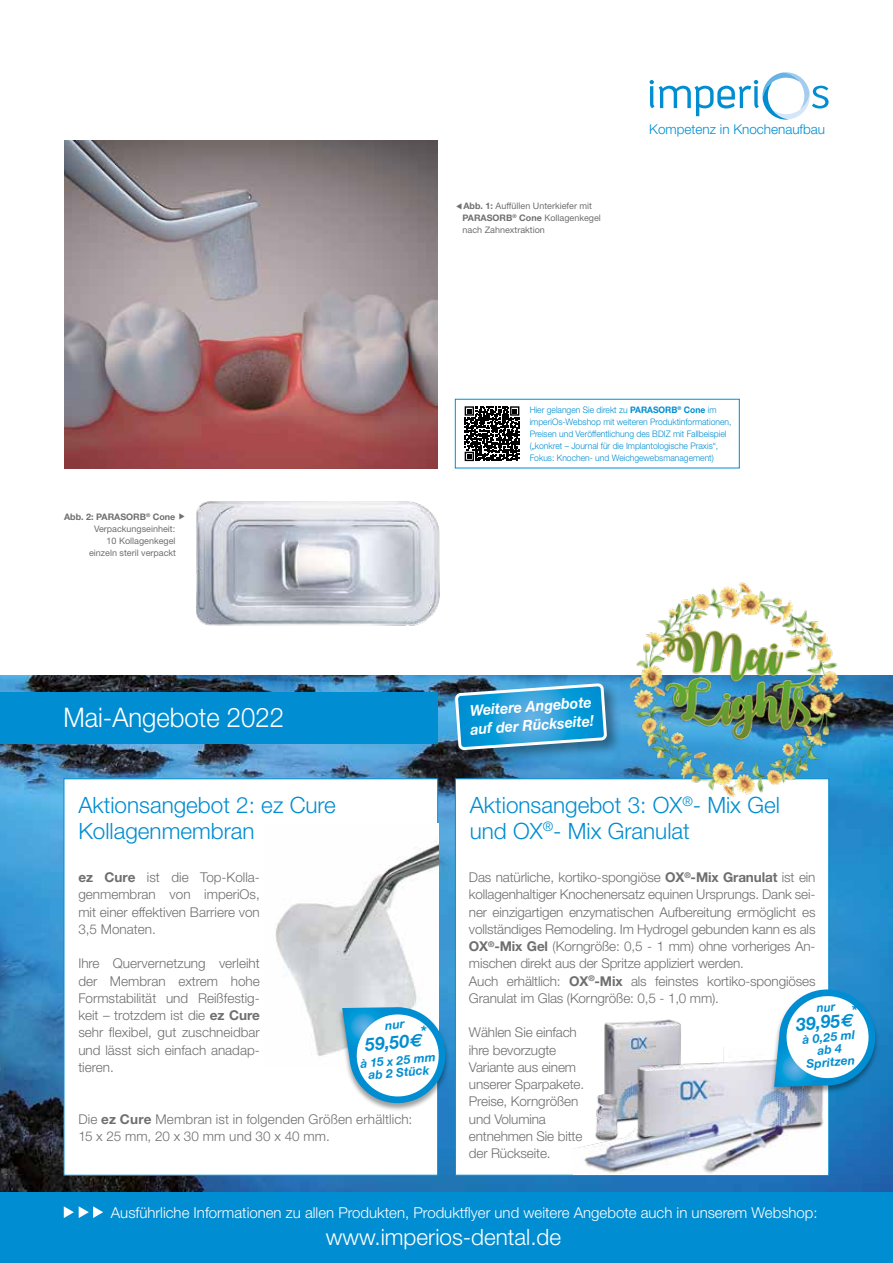
<style>
.page{position:relative;width:893px;height:1263px;background:#fff}
.page>*{position:absolute;margin:0;border:0;box-sizing:border-box;transform-origin:0 0}
.t1{font:300 27px "Helvetica Neue LT";color:#fff;scale:.95 1}
.t2{font:300 22.5px/25.8px "Helvetica Neue LT";color:#008dd1}
.t3{font:300 22.5px "Helvetica Neue LT";color:#fff}
.t4{font:italic 700 18px "Helvetica Neue LT";color:#008dd1;scale:.95 1}
.t5{font:300 15px "Helvetica Neue LT";color:#fff}
.t6{font:italic 700 15px/18.8px "Helvetica Neue LT";color:#fff;scale:.95 1}
.t7{font:300 13.5px/17.2px "Helvetica Neue LT";letter-spacing:-.01em;color:#706f6f}
.t8{font:300 13.5px/17.2px "Helvetica Neue LT";letter-spacing:.01em;color:#706f6f}
.t9{font:300 13.5px "Helvetica Neue LT";color:#008dd1}
.t10{font:italic 700 12px/12.5px "Helvetica Neue LT";color:#008dd1;text-align:center}
.t11{font:300 9px/12px "Helvetica Neue LT";color:#008dd1;scale:.95 1}
.t12{font:9px/12px "Helvetica Neue LT";color:#706f6f}
.s1{font-family:"Modern H";font-weight:700}
.s2{font-weight:700}
.s3{font-family:"Euro Sans"}
</style>
<div class="page">
<img style="left:64px;top:141px;width:374px;height:328px">
<img style="left:0;top:675px;width:893px;height:518px">
<div style="left:64px;top:778px;width:374px;height:397px;background:#fff;border:1px solid #008dd1"></div>
<div style="left:0;top:692px;width:438px;height:52px;background:#008dd1"></div>
<div style="left:0;top:1193px;width:893px;height:70px;background:#008dd1"></div>
<div style="left:455px;top:778px;width:374px;height:397px;background:#fff;border:1px solid #008dd1"></div>
<img style="left:604px;top:1019px;width:77px;height:28px">
<svg style="left:64px;top:1206px;width:39px;height:12px"></svg>
<img style="left:574px;top:1047px;width:253px;height:127px">
<div style="left:453px;top:681px;width:169px;height:85px;background:#000;opacity:.38"></div>
<svg style="left:456px;top:683px;width:151px;height:67px"></svg>
<svg style="left:650px;top:72px;width:179px;height:48px"></svg>
<svg style="left:464px;top:406px;width:56px;height:56px"></svg>
<svg style="left:465px;top:406px;width:54px;height:55px"></svg>
<div style="left:770px;top:989px;width:110px;height:107px;background:#000;opacity:.38"></div>
<img style="left:196px;top:501px;width:244px;height:125px">
<img style="left:275px;top:823px;width:163px;height:233px">
<div style="left:338px;top:1007px;width:112px;height:105px;background:#000;opacity:.38"></div>
<img style="left:625px;top:582px;width:223px;height:219px">
<img style="left:711px;top:745px;width:54px;height:15px">
<svg style="left:342px;top:1007px;width:109px;height:102px"></svg>
<svg style="left:774px;top:989px;width:106px;height:98px"></svg>
<p class="t12" style="left:463px;top:200px;width:140px;text-indent:-8px"><span class="s1">◀</span><span class="s2">Abb. 1:</span> Auffüllen Unterkiefer mit<br><span class="s2">PARASORB</span><sup>®</sup> <span class="s2">Cone</span> Kollagenkegel nach Zahnextraktion</p>
<p class="t9" style="left:649px;top:121px;width:177px">Kompetenz in Knochenaufbau</p>
<p class="t12" style="left:94px;top:510px;width:94px;text-indent:-30px"><span class="s2">Abb. 2: PARASORB</span><sup>®</sup> <span class="s2">Cone</span> <span class="s1">▶<br></span>Verpackungseinheit:</p>
<p class="t12" style="left:89px;top:534px;width:88px;text-align:right">10 Kollagenkegel einzeln steril verpackt</p>
<p class="t11" style="left:530px;top:404px;width:214px">Hier gelangen Sie direkt zu <span class="s2">PARASORB</span><sup>®</sup> <span class="s2">Cone</span> im imperiOs-Webshop mit weiteren Produktinformationen, Preisen und Veröffentlichung des BDIZ mit Fallbeispiel („konkret – Journal für die Implantologische Praxis“, Fokus: Knochen- und Weichgewebsmanagement)</p>
<h1 class="t1" style="left:63px;top:701px;width:234px">Mai-Angebote 2022</h1>
<p class="t6" style="left:468px;top:701px;width:132px;rotate:-4deg">Weitere Angebote auf der Rückseite!</p>
<h2 class="t2" style="left:78px;top:792px;width:259px">Aktionsangebot 2: ez Cure<br>Kollagenmembran</h2>
<p class="t7" style="left:78px;top:868px;width:183px;text-align:justify"><span class="s2">ez Cure</span> ist die Top-Kolla&shy;genmembran von imperiOs, mit einer effektiven Barriere von 3,5 Monaten.</p>
<p class="t7" style="left:78px;top:955px;width:183px;text-align:justify">Ihre Quervernetzung verleiht der Membran extrem hohe Formstabilität und Reißfestig&shy;keit – trotzdem ist die <span class="s2">ez Cure </span>sehr flexibel, gut zuschneidbar und lässt sich einfach anadap&shy;tieren.</p>
<h3 class="t4" style="left:364px;top:1033px;width:61px;rotate:-5deg">59,50<span class="s3">E</span></h3>
<p class="t10" style="left:360px;top:1057px;width:77px;line-height:12px;rotate:-5deg">à 15 x 25 mm ab 2 Stück</p>
<p class="t8" style="left:78px;top:1110px;width:335px">Die <span class="s2">ez Cure</span> Membran ist in folgenden Größen erhältlich:<br>15 x 25 mm, 20 x 30 mm und 30 x 40 mm.</p>
<h2 class="t2" style="left:470px;top:792px;width:312px">Aktionsangebot 3: OX<sup>®</sup>- Mix Gel und OX<sup>®</sup>- Mix Granulat</h2>
<p class="t7" style="left:469px;top:868px;width:348px">Das natürliche, kortiko-spongiöse <span class="s2">OX</span><sup>®</sup><span class="s2">-Mix Granulat</span> ist ein kollagenhaltiger Knochenersatz equinen Ursprungs. Dank sei&shy;ner einzigartigen enzymatischen Aufbereitung ermöglicht es vollständiges Remodeling. Im Hydrogel gebunden kann es als <span class="s2">OX</span><sup>®</sup><span class="s2">-Mix Gel</span> (Korngröße: 0,5 - 1 mm) ohne vorheriges An&shy;mischen direkt aus der Spritze appliziert werden.<br>Auch erhältlich: <span class="s2">OX</span><sup>®</sup><span class="s2">-Mix</span> als feinstes kortiko-spongiöses Granulat im Glas (Korngröße: 0,5 - 1,0 mm).</p>
<p class="t7" style="left:469px;top:1024px;width:117px">Wählen Sie einfach ihre bevorzugte<br>Variante aus einem unserer Sparpakete.<br>Preise, Korngrößen und Volumina entnehmen Sie bitte der Rückseite.</p>
<h3 class="t4" style="left:795px;top:1013px;width:61px;rotate:-5deg">39,95<span class="s3">E</span></h3>
<p class="t10" style="left:802px;top:1033px;width:54px;rotate:-5deg">à 0,25 ml ab 4<br>Spritzen</p>
<p class="t5" style="left:111px;top:1203px;width:708px">Ausführliche Informationen zu allen Produkten, Produktflyer und weitere Angebote auch in unserem Webshop:</p>
<h2 class="t3" style="left:326px;top:1223px;width:237px">www.imperios-dental.de</h2>
</div>
